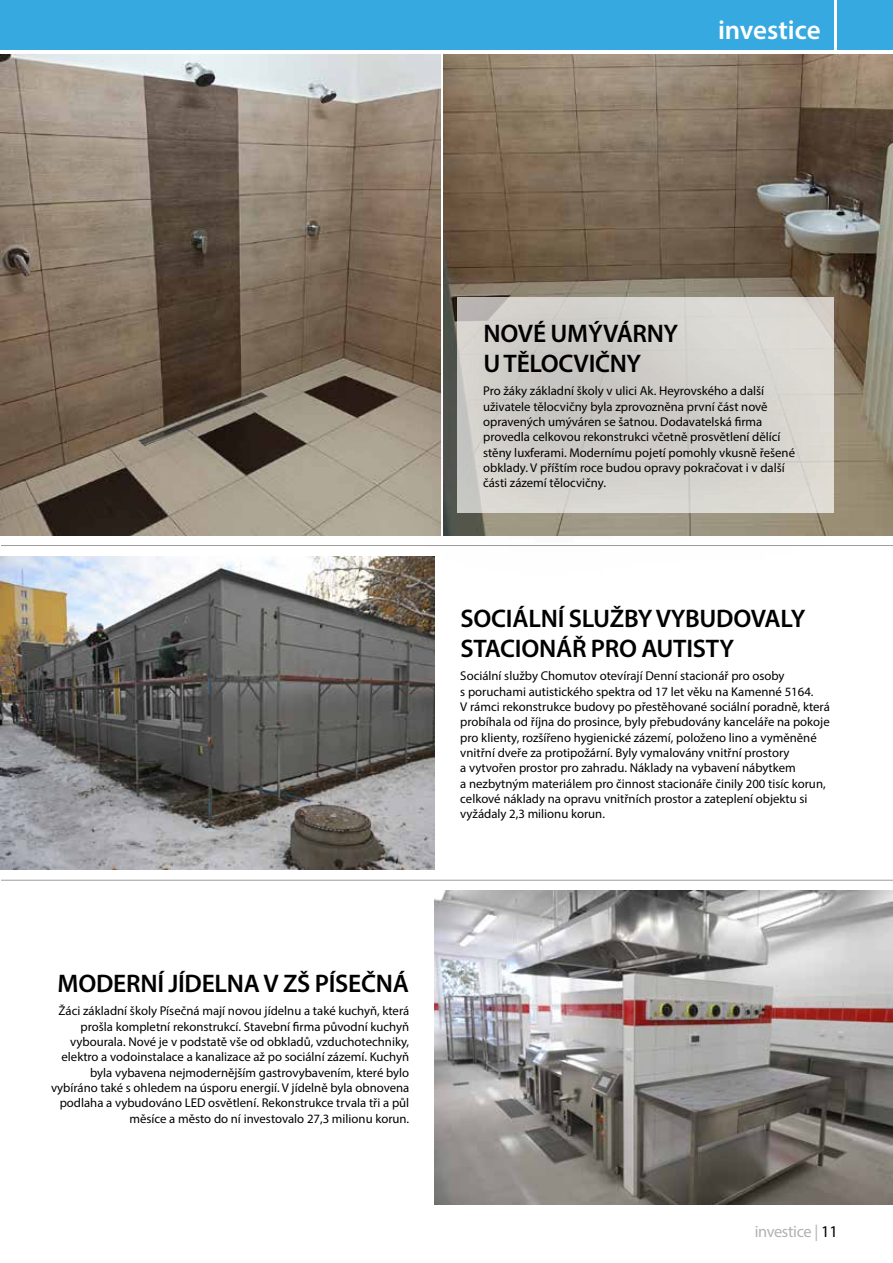
<style>
.page{position:relative;width:893px;height:1263px;background:#fff}
.page>*{position:absolute;margin:0;border:0;box-sizing:border-box;transform-origin:0 0}
.t1{font:600 27px "Myriad Pro";color:#fff}
.t2{font:600 25.5px/30px "Myriad Pro";letter-spacing:-.01em;color:#000}
.t3{font:16.5px "Myriad Pro";letter-spacing:-.02em;color:#b3b2b2}
.t4{font:12.75px/15.3px "Myriad Pro";color:#000}
.s1{color:#000}
</style>
<div class="page">
<div style="left:0;top:0;width:833px;height:50px;background:#36a9e1"></div>
<img style="left:444px;top:54px;width:449px;height:481px">
<div style="left:838px;top:0;width:55px;height:50px;background:#36a9e1"></div>
<img style="left:0;top:556px;width:435px;height:314px">
<img style="left:435px;top:891px;width:458px;height:313px">
<hr style="left:1px;top:880px;width:892px;height:1px;background:#9d9d9c">
<hr style="left:1px;top:545px;width:892px;height:1px;background:#9d9d9c">
<img style="left:0;top:54px;width:441px;height:481px">
<div style="left:396px;top:232px;width:471px;height:345px;background:#000;opacity:.75"></div>
<h1 class="t1" style="left:718px;top:13px;width:104px">investice</h1>
<h2 class="t2" style="left:483px;top:317px;width:196px">NOVÉ UMÝVÁRNY<br>U TĚLOCVIČNY</h2>
<p class="t4" style="left:483px;top:383px;width:313px">Pro žáky základní školy v ulici Ak. Heyrovského a další uživatele tělocvičny byla zprovozněna první část nově opravených umýváren se šatnou. Dodavatelská firma provedla celkovou rekonstrukci včetně prosvětlení dělící stěny luxferami. Modernímu pojetí pomohly vkusně řešené obklady. V příštím roce budou opravy pokračovat i v další části zázemí tělocvičny.</p>
<h2 class="t2" style="left:461px;top:602px;width:346px">SOCIÁLNÍ SLUŽBY VYBUDOVALY<br>STACIONÁŘ PRO AUTISTY</h2>
<p class="t4" style="left:460px;top:668px;width:371px">Sociální služby Chomutov otevírají Denní stacionář pro osoby<br>s poruchami autistického spektra od 17 let věku na Kamenné 5164.<br>V rámci rekonstrukce budovy po přestěhované sociální poradně, která probíhala od října do prosince, byly přebudovány kanceláře na pokoje pro klienty, rozšířeno hygienické zázemí, položeno lino a vyměněné vnitřní dveře za protipožární. Byly vymalovány vnitřní prostory<br>a vytvořen prostor pro zahradu. Náklady na vybavení nábytkem<br>a nezbytným materiálem pro činnost stacionáře činily 200 tisíc korun, celkové náklady na opravu vnitřních prostor a zateplení objektu si vyžádaly 2,3 milionu korun.</p>
<h2 class="t2" style="left:58px;top:967px;width:353px">MODERNÍ JÍDELNA V ZŠ PÍSEČNÁ</h2>
<p class="t4" style="left:51px;top:1003px;width:360px;text-align:right">Žáci základní školy Písečná mají novou jídelnu a také kuchyň, která prošla kompletní rekonstrukcí. Stavební firma původní kuchyň vybourala. Nové je v podstatě vše od obkladů, vzduchotechniky, elektro a vodoinstalace a kanalizace až po sociální zázemí. Kuchyň byla vybavena nejmodernějším gastrovybavením, které bylo vybíráno také s ohledem na úsporu energií. V jídelně byla obnovena podlaha a vybudováno LED osvětlení. Rekonstrukce trvala tři a půl měsíce a město do ní investovalo 27,3 milionu korun.</p>
<p class="t3" style="left:755px;top:1221px;width:84px">investice | <span class="s1">11</span></p>
</div>
